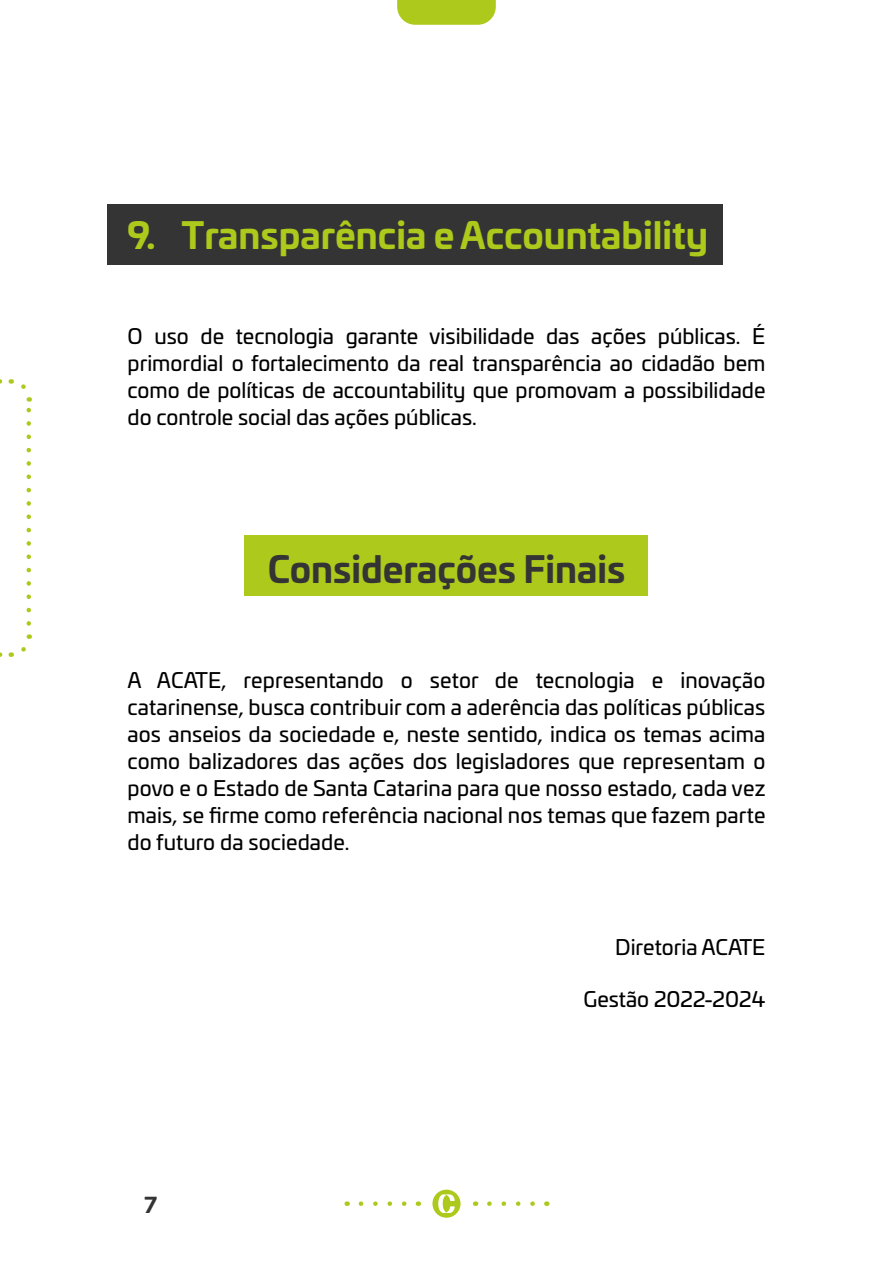
<style>
.page{position:relative;width:893px;height:1263px;background:#fff}
.page>*{position:absolute;margin:0;border:0;box-sizing:border-box;transform-origin:0 0}
.t1{font:700 36px "Univia Pro";color:#adc91b}
.t2{font:700 36px "Univia Pro";color:#343434}
.t3{font:21px/27px "Univia Pro";color:#000;text-align:justify}
.t4{font:700 21px "Univia Pro";color:#343434}
</style>
<div class="page">
<div style="left:432px;top:1189px;width:28px;height:29px;background:#adc91b;border-radius:50%"></div>
<svg style="left:438px;top:1194px;width:17px;height:19px"></svg>
<svg style="left:361px;top:1201px;width:46px;height:5px"></svg>
<svg style="left:489px;top:1201px;width:46px;height:5px"></svg>
<svg style="left:397px;top:0;width:99px;height:25px;background:#b2cc2a"></svg>
<div style="left:108px;top:204px;width:615px;height:61px;background:#343434"></div>
<div style="left:244px;top:535px;width:404px;height:61px;background:#adc91b"></div>
<svg style="left:0;top:652px;width:3px;height:5px"></svg>
<svg style="left:11px;top:634px;width:21px;height:23px"></svg>
<svg style="left:11px;top:379px;width:20px;height:244px"></svg>
<h1 class="t1" style="left:128px;top:207px;width:582px">9. Transparência e Accountability</h1>
<p class="t3" style="left:128px;top:322px;width:639px">O uso de tecnologia garante visibilidade das ações públicas. É primordial o fortalecimento da real transparência ao cidadão bem como de políticas de accountability que promovam a possibilidade do controle social das ações públicas.</p>
<h1 class="t2" style="left:268px;top:540px;width:359px">Considerações Finais</h1>
<p class="t3" style="left:128px;top:665px;width:639px">A ACATE, representando o setor de tecnologia e inovação catarinense, busca contribuir com a aderência das políticas públicas aos anseios da sociedade e, neste sentido, indica os temas acima como balizadores das ações dos legisladores que representam o povo e o Estado de Santa Catarina para que nosso estado, cada vez mais, se firme como referência nacional nos temas que fazem parte do futuro da sociedade.</p>
<p class="t4" style="left:145px;top:1188px;width:14px">7</p>
<p class="t3" style="left:615px;top:932px;width:152px">Diretoria ACATE</p>
<p class="t3" style="left:583px;top:985px;width:183px">Gestão 2022-2024</p>
</div>
